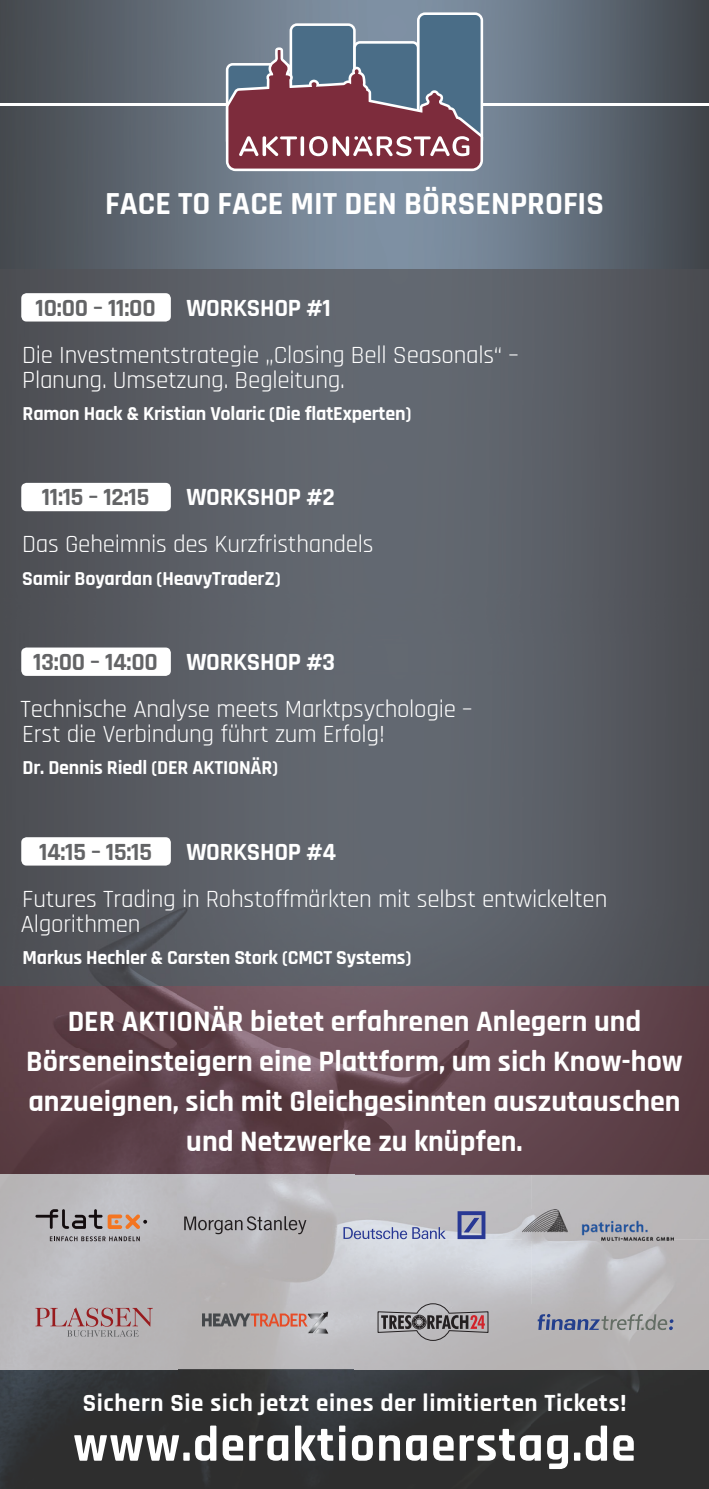
<style>
.page{position:relative;width:709px;height:1489px;background:#fff}
.page>*{position:absolute;margin:0;border:0;box-sizing:border-box;transform-origin:0 0}
.t1{font:700 50px "Rajdhani";letter-spacing:.025em;color:#fff}
.t2{font:700 32.5px "Rajdhani";color:#fff}
.t3{font:700 30px/40px "Rajdhani";color:#fff;text-align:center}
.t4{font:25px/25px "Rajdhani";letter-spacing:-.01em;color:#fff}
.t5{font:700 25px "Rajdhani";letter-spacing:.025em;color:#fff}
.t6{font:700 25px "Rajdhani";letter-spacing:-.01em;color:#636466}
.t7{font:700 25px "Rajdhani";letter-spacing:-.01em;color:#fff}
.t8{font:700 20px "Rajdhani";letter-spacing:-.01em;color:#fff}
</style>
<div class="page">
<img style="left:0;top:0;width:709px;height:1488px">
<div style="left:21px;top:293px;width:150px;height:28px;background:#fff;border-radius:5px"></div>
<div style="left:21px;top:483px;width:150px;height:28px;background:#fff;border-radius:5px"></div>
<div style="left:21px;top:647px;width:150px;height:29px;background:#fff;border-radius:5px"></div>
<div style="left:21px;top:837px;width:150px;height:28px;background:#fff;border-radius:5px"></div>
<hr style="left:0;top:104px;width:709px;height:2px;background:#fff">
<svg style="left:226px;top:12px;width:257px;height:159px;background:#7b6879"></svg>
<svg style="left:35px;top:1209px;width:112px;height:20px;background:#a5948d"></svg>
<svg style="left:50px;top:1236px;width:90px;height:5px"></svg>
<svg style="left:184px;top:1216px;width:122px;height:18px;background:#969496"></svg>
<svg style="left:457px;top:1211px;width:28px;height:27px"></svg>
<svg style="left:343px;top:1227px;width:103px;height:12px"></svg>
<img style="left:522px;top:1209px;width:151px;height:31px">
<svg style="left:35px;top:1307px;width:118px;height:29px;background:#b19b9e"></svg>
<svg style="left:202px;top:1310px;width:126px;height:24px;background:#ad9a97"></svg>
<svg style="left:377px;top:1303px;width:111px;height:37px;background:#9b9497"></svg>
<svg style="left:416px;top:1318px;width:6px;height:7px"></svg>
<svg style="left:537px;top:1313px;width:136px;height:17px;background:#9297a3"></svg>
<h2 class="t2" style="left:105px;top:184px;width:500px">FACE TO FACE MIT DEN BÖRSENPROFIS</h2>
<p class="t7" style="left:186px;top:292px;width:146px">WORKSHOP #1</p>
<p class="t4" style="left:22px;top:343px;width:498px">Die Investmentstrategie „Closing Bell Seasonals“ –<br>Planung. Umsetzung. Begleitung.</p>
<p class="t8" style="left:23px;top:401px;width:390px">Ramon Hack &amp; Kristian Volaric (Die flatExperten)</p>
<p class="t6" style="left:36px;top:292px;width:122px">10:00 – 11:00</p>
<p class="t7" style="left:186px;top:482px;width:150px">WORKSHOP #2</p>
<p class="t4" style="left:22px;top:532px;width:353px">Das Geheimnis des Kurzfristhandels</p>
<p class="t8" style="left:22px;top:566px;width:260px">Samir Boyardan (HeavyTraderZ)</p>
<p class="t6" style="left:42px;top:482px;width:109px">11:15 – 12:15</p>
<p class="t7" style="left:186px;top:646px;width:150px">WORKSHOP #3</p>
<p class="t4" style="left:21px;top:697px;width:453px">Technische Analyse meets Marktpsychologie –<br>Erst die Verbindung führt zum Erfolg!</p>
<p class="t8" style="left:23px;top:755px;width:257px">Dr. Dennis Riedl (DER AKTIONÄR)</p>
<p class="t6" style="left:33px;top:646px;width:126px">13:00 – 14:00</p>
<p class="t7" style="left:186px;top:836px;width:151px">WORKSHOP #4</p>
<p class="t4" style="left:21px;top:886px;width:588px">Futures Trading in Rohstoffmärkten mit selbst entwickelten<br>Algorithmen</p>
<p class="t8" style="left:23px;top:945px;width:390px">Markus Hechler &amp; Carsten Stork (CMCT Systems)</p>
<p class="t6" style="left:39px;top:836px;width:114px">14:15 – 15:15</p>
<p class="t3" style="left:26px;top:1002px;width:658px">DER AKTIONÄR bietet erfahrenen Anlegern und Börseneinsteigern eine Plattform, um sich Know-how anzueignen, sich mit Gleichgesinnten auszutauschen und Netzwerke zu knüpfen.</p>
<p class="t5" style="left:83px;top:1387px;width:545px">Sichern Sie sich jetzt eines der limitierten Tickets!</p>
<h1 class="t1" style="left:73px;top:1413px;width:564px">www.deraktionaerstag.de</h1>
</div>
